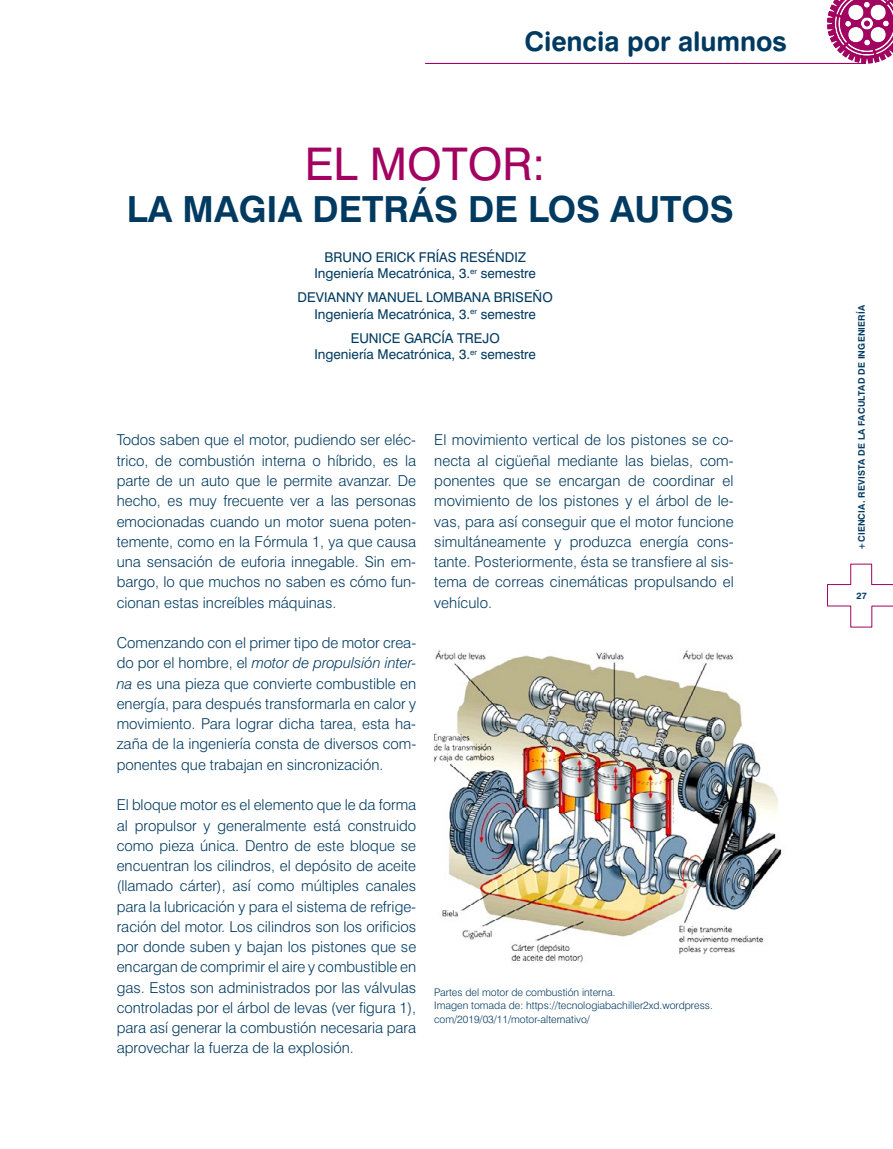
<style>
.page{position:relative;width:893px;height:1149px;background:#fff}
.page>*{position:absolute;margin:0;border:0;box-sizing:border-box;transform-origin:0 0}
.t1{font:45px "Swiss 721 Roman";color:#a30360}
.t2{font:700 36px "Swiss 721";color:#003a60}
.t3{font:27px "Swiss 721 BT Bold Rounded";letter-spacing:-.005em;color:#003a60}
.t4{font:300 15px/20.2px "Swiss 721";color:#003a60;text-align:justify}
.t5{font:13.5px/16.5px "Swiss 721 Roman";color:#003a60;text-align:center}
.t6{font:300 10.5px/13.5px "Swiss 721";color:#003a60}
.t7{font:700 9.15px "Swiss 721";color:#003a60}
.t8{font:700 9px "Swiss 721";letter-spacing:.02em;color:#003a60}
.s1{font-style:italic}
</style>
<div class="page">
<svg style="left:827px;top:563px;width:66px;height:64px"></svg>
<svg style="left:827px;top:0;width:66px;height:63px"></svg>
<hr style="left:426px;top:63px;width:439px;height:1px;background:#a30360">
<img style="left:434px;top:650px;width:348px;height:313px">
<h3 class="t3" style="left:525px;top:24px;width:264px">Ciencia por alumnos</h3>
<h1 class="t1" style="left:305px;top:136px;width:242px">EL MOTOR:</h1>
<h2 class="t2" style="left:127px;top:187px;width:609px">LA MAGIA DETRÁS DE LOS AUTOS</h2>
<p class="t5" style="left:314px;top:249px;width:223px">BRUNO ERICK FRÍAS RESÉNDIZ<br>Ingeniería Mecatrónica, 3.<sup>er</sup> semestre</p>
<p class="t5" style="left:298px;top:289px;width:257px">DEVIANNY MANUEL LOMBANA BRISEÑO<br>Ingeniería Mecatrónica, 3.<sup>er</sup> semestre</p>
<p class="t5" style="left:314px;top:330px;width:223px">EUNICE GARCÍA TREJO<br>Ingeniería Mecatrónica, 3.<sup>er</sup> semestre</p>
<p class="t4" style="left:117px;top:430px;width:301px">Todos saben que el motor, pudiendo ser eléc&shy;trico, de combustión interna o híbrido, es la parte de un auto que le permite avanzar. De hecho, es muy frecuente ver a las personas emocionadas cuando un motor suena poten&shy;temente, como en la Fórmula 1, ya que causa una sensación de euforia innegable. Sin em&shy;bargo, lo que muchos no saben es cómo fun&shy;cionan estas increíbles máquinas.</p>
<p class="t4" style="left:117px;top:632px;width:301px">Comenzando con el primer tipo de motor crea&shy;do por el hombre, el <span class="s1">motor de propulsión inter&shy;na</span> es una pieza que convierte combustible en energía, para después transformarla en calor y movimiento. Para lograr dicha tarea, esta ha&shy;zaña de la ingeniería consta de diversos com&shy;ponentes que trabajan en sincronización.</p>
<p class="t4" style="left:117px;top:794px;width:301px">El bloque motor es el elemento que le da forma al propulsor y generalmente está construido como pieza única. Dentro de este bloque se encuentran los cilindros, el depósito de aceite (llamado cárter), así como múltiples canales para la lubricación y para el sistema de refrige&shy;ración del motor. Los cilindros son los orificios por donde suben y bajan los pistones que se encargan de comprimir el aire y combustible en gas. Estos son administrados por las válvulas controladas por el árbol de levas (ver figura 1), para así generar la combustión necesaria para aprovechar la fuerza de la explosión.</p>
<p class="t4" style="left:434px;top:430px;width:301px">El movimiento vertical de los pistones se co&shy;necta al cigüeñal mediante las bielas, com&shy;ponentes que se encargan de coordinar el movimiento de los pistones y el árbol de le&shy;vas, para así conseguir que el motor funcione simultáneamente y produzca energía cons&shy;tante. Posteriormente, ésta se transfiere al sis&shy;tema de correas cinemáticas propulsando el vehículo.</p>
<p class="t6" style="left:434px;top:984px;width:280px">Partes del motor de combustión interna.<br>Imagen tomada de: https://tecnologiabachiller2xd.wordpress. com/2019/03/11/motor-alternativo/</p>
<p class="t8" style="left:856px;top:549px;width:246px;rotate:-90deg">+CIENCIA. REVISTA DE LA FACULTAD DE INGENIERÍA</p>
<p class="t7" style="left:856px;top:590px;width:12px">27</p>
</div>
